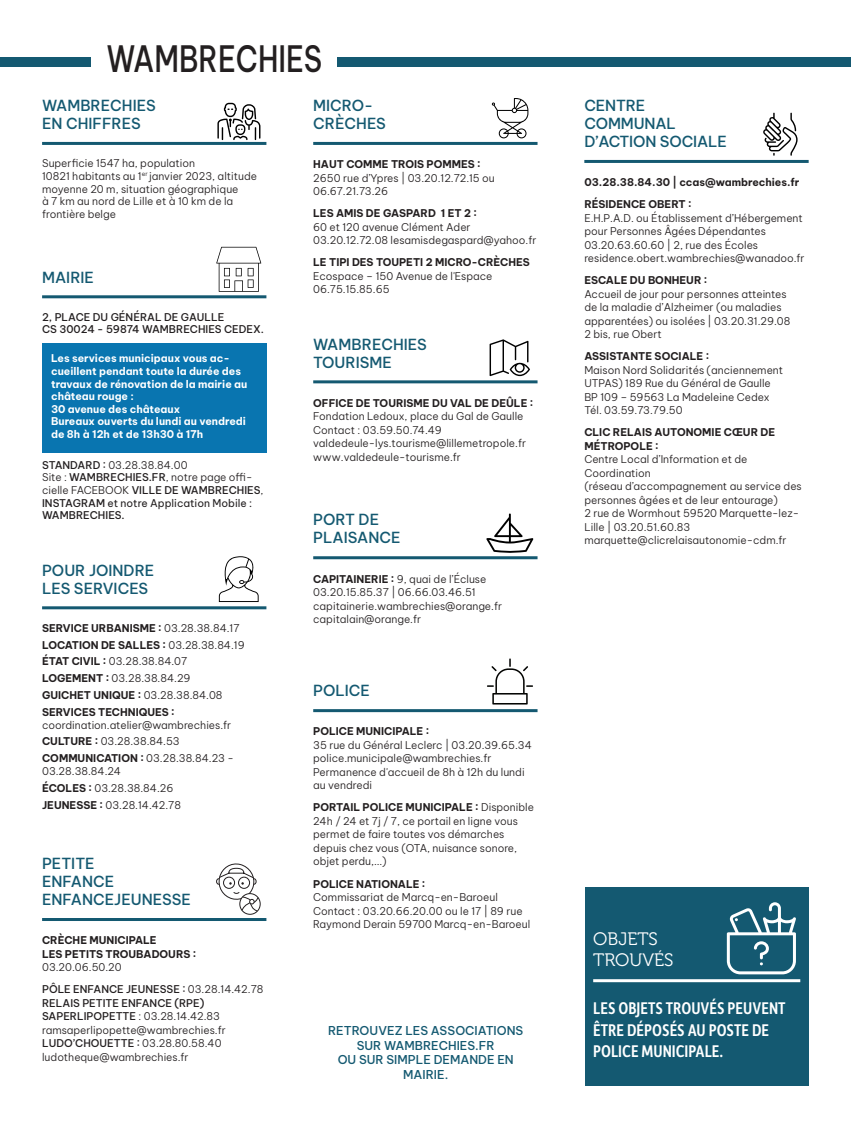
<style>
.page{position:relative;width:851px;height:1130px;background:#fff}
.page>*{position:absolute;margin:0;border:0;box-sizing:border-box;transform-origin:0 0}
.t1{font:500 35.7px "Be Vietnam Pro";color:#231f20;scale:.8 1}
.INFOS_DEPOT_NEW_MEDUIM_12-14_4{font:500 18px/21.6px "Depot New Condensed";color:#fff}
.WAMBRECHIES_12-14_4_BLANC{font:18px/21.6px "Museo 300";color:#fff}
.RUBRIQUE_BVP_LIGHT_BLEUE_10-12{font:500 15px/18px "Be Vietnam Pro";color:#145971}
.INFOS_BVP_MEDUIM_8_BLEU{font:500 12px/14.4px "Be Vietnam Pro";color:#145971;text-align:center}
.TS_BVP_LIGHT_7_1MM{font:300 10.5px/13.5px "Be Vietnam Pro";color:#231f20}
.INFOS_BVP_LIGHT_7_0MM_2{font:300 10.5px/12.6px "Be Vietnam Pro";color:#231f20}
.INFOS_BVP_LIGHT_7_P8MM{font:500 10.5px/12.6px "Be Vietnam Pro";color:#231f20}
.INFOS_BVP_LIGHT_7_P8MM-2{font:700 10.5px/12.6px "Be Vietnam Pro";color:#fff}
.TS_BVP_LIGHT_7_8MM{font:300 10.5px/12.6px "Be Vietnam Pro";color:#231f20}
.INFOS_BVP_LIGHT_7_0MM_2-2{font:700 10.5px "Be Vietnam Pro";color:#231f20}
.TS_BVP_LIGHT_7_1MM-2{font:700 10.5px/13.5px "Be Vietnam Pro";color:#231f20}
.s1{font-weight:700}
.s2{font-weight:300}
.s3{font-weight:400}
.s4{font-weight:500}
</style>
<div class="page">
<div style="left:337px;top:57px;width:513px;height:10px;background:#145971"></div>
<div style="left:0;top:57px;width:91px;height:10px;background:#145971"></div>
<hr style="left:42px;top:142px;width:224px;height:3px;background:#145971">
<hr style="left:42px;top:295px;width:224px;height:3px;background:#145971">
<hr style="left:42px;top:606px;width:224px;height:3px;background:#145971">
<hr style="left:42px;top:917px;width:224px;height:3px;background:#145971">
<svg style="left:219px;top:556px;width:39px;height:46px"></svg>
<hr style="left:313px;top:142px;width:224px;height:3px;background:#145971">
<hr style="left:313px;top:380px;width:224px;height:3px;background:#145971">
<hr style="left:313px;top:556px;width:224px;height:3px;background:#145971">
<hr style="left:313px;top:709px;width:224px;height:3px;background:#145971">
<hr style="left:584px;top:160px;width:224px;height:3px;background:#145971">
<svg style="left:217px;top:103px;width:43px;height:37px"></svg>
<div style="left:239px;top:893px;width:21px;height:21px;border:1px solid #231f20;border-radius:50%"></div>
<svg style="left:216px;top:863px;width:42px;height:48px"></svg>
<svg style="left:492px;top:98px;width:36px;height:40px"></svg>
<svg style="left:489px;top:339px;width:41px;height:37px"></svg>
<svg style="left:486px;top:513px;width:47px;height:40px"></svg>
<svg style="left:487px;top:658px;width:46px;height:46px"></svg>
<svg style="left:763px;top:113px;width:34px;height:43px"></svg>
<div style="left:584px;top:887px;width:224px;height:199px;background:#145971"></div>
<hr style="left:593px;top:979px;width:207px;height:3px;background:#fff">
<svg style="left:726px;top:902px;width:70px;height:72px"></svg>
<svg style="left:216px;top:247px;width:45px;height:45px"></svg>
<div style="left:42px;top:343px;width:224px;height:110px;background:#0975b0"></div>
<h1 class="t1" style="left:106px;top:29px;width:271px">WAMBRECHIES</h1>
<p class="RUBRIQUE_BVP_LIGHT_BLEUE_10-12" style="left:42px;top:95px;width:115px">WAMBRECHIES<br>EN CHIFFRES</p>
<p class="TS_BVP_LIGHT_7_8MM" style="left:42px;top:156px;width:216px">Superficie 1547 ha, population<br>10821 habitants au 1<sup>er</sup> janvier 2023, altitude moyenne 20 m, situation géographique<br>à 7 km au nord de Lille et à 10 km de la frontière belge</p>
<p class="RUBRIQUE_BVP_LIGHT_BLEUE_10-12" style="left:313px;top:95px;width:74px">MICRO-<br>CRÈCHES</p>
<p class="TS_BVP_LIGHT_7_1MM" style="left:313px;top:157px;width:183px"><span class="s1">HAUT COMME TROIS POMMES :<br></span>2650 rue d’Ypres | 03.20.12.72.15 ou<br>06.67.21.73.26</p>
<p class="TS_BVP_LIGHT_7_1MM" style="left:313px;top:206px;width:225px"><span class="s1">LES AMIS DE GASPARD 1 ET 2 :<br></span>60 et 120 avenue Clément Ader<br>03.20.12.72.08 lesamisdegaspard@yahoo.fr</p>
<p class="TS_BVP_LIGHT_7_1MM" style="left:313px;top:255px;width:218px"><span class="s1">LE TIPI DES TOUPETI 2 MICRO-CRÈCHES<br></span>Ecospace – 150 Avenue de l'Espace<br>06.75.15.85.65</p>
<p class="RUBRIQUE_BVP_LIGHT_BLEUE_10-12" style="left:42px;top:266px;width:53px">MAIRIE</p>
<p class="INFOS_BVP_LIGHT_7_P8MM" style="left:42px;top:309px;width:223px">2, PLACE DU GÉNÉRAL DE GAULLE<br>CS 30024 - 59874 WAMBRECHIES CEDEX.</p>
<p class="INFOS_BVP_LIGHT_7_P8MM-2" style="left:51px;top:351px;width:198px">Les services municipaux vous ac&shy;cueillent pendant toute la durée des travaux de rénovation de la mairie au château rouge :<br>30 avenue des châteaux<br>Bureaux ouverts du lundi au vendredi de 8h à 12h et de 13h30 à 17h</p>
<p class="INFOS_BVP_LIGHT_7_P8MM" style="left:42px;top:457px;width:223px">STANDARD : <span class="s2">03.28.38.84.00<br>Site :</span> WAMBRECHIES.FR<span class="s2">, notre page offi&shy;cielle FACEBOOK</span> VILLE DE WAMBRECHIES<span class="s2">,<br></span>INSTAGRAM <span class="s3">et notre Application Mobile :<br></span>WAMBRECHIES.</p>
<p class="RUBRIQUE_BVP_LIGHT_BLEUE_10-12" style="left:42px;top:559px;width:114px">POUR JOINDRE<br>LES SERVICES</p>
<p class="INFOS_BVP_LIGHT_7_0MM_2-2" style="left:42px;top:618px;width:199px">SERVICE URBANISME : <span class="s2">03.28.38.84.17</span></p>
<p class="INFOS_BVP_LIGHT_7_0MM_2-2" style="left:42px;top:635px;width:204px">LOCATION DE SALLES : <span class="s2">03.28.38.84.19</span></p>
<p class="INFOS_BVP_LIGHT_7_0MM_2" style="left:42px;top:654px;width:147px"><span class="s1">ÉTAT CIVIL :</span> 03.28.38.84.07</p>
<p class="INFOS_BVP_LIGHT_7_0MM_2" style="left:42px;top:671px;width:150px"><span class="s1">LOGEMENT :</span> 03.28.38.84.29</p>
<p class="INFOS_BVP_LIGHT_7_0MM_2-2" style="left:42px;top:686px;width:182px">GUICHET UNIQUE : <span class="s2">03.28.38.84.08</span></p>
<p class="INFOS_BVP_LIGHT_7_0MM_2" style="left:42px;top:704px;width:191px"><span class="s1">SERVICES TECHNIQUES : </span>coordination.atelier@wambrechies.fr</p>
<p class="INFOS_BVP_LIGHT_7_0MM_2" style="left:42px;top:734px;width:139px"><span class="s1">CULTURE :</span> 03.28.38.84.53</p>
<p class="INFOS_BVP_LIGHT_7_0MM_2" style="left:42px;top:751px;width:193px"><span class="s1">COMMUNICATION :</span> 03.28.38.84.23 -<br>03.28.38.84.24</p>
<p class="INFOS_BVP_LIGHT_7_0MM_2" style="left:42px;top:780px;width:133px"><span class="s1">ÉCOLES :</span> 03.28.38.84.26</p>
<p class="INFOS_BVP_LIGHT_7_0MM_2" style="left:42px;top:797px;width:140px"><span class="s1">JEUNESSE :</span> 03.28.14.42.78</p>
<p class="RUBRIQUE_BVP_LIGHT_BLEUE_10-12" style="left:42px;top:853px;width:150px">PETITE<br>ENFANCE<br>ENFANCEJEUNESSE</p>
<p class="TS_BVP_LIGHT_7_1MM-2" style="left:42px;top:932px;width:156px">CRÈCHE MUNICIPALE<br>LES PETITS TROUBADOURS :<br><span class="s2">03.20.06.50.20</span></p>
<p class="TS_BVP_LIGHT_7_1MM" style="left:42px;top:981px;width:223px"><span class="s4">PÔLE ENFANCE JEUNESSE :</span> 03.28.14.42.78<br><span class="s4">RELAIS PETITE ENFANCE (RPE)<br>SAPERLIPOPETTE</span> : 03.28.14.42.83 ramsaperlipopette@wambrechies.fr <span class="s4">LUDO’CHOUETTE :</span> 03.28.80.58.40 ludotheque@wambrechies.fr</p>
<p class="RUBRIQUE_BVP_LIGHT_BLEUE_10-12" style="left:313px;top:333px;width:115px">WAMBRECHIES<br>TOURISME</p>
<p class="TS_BVP_LIGHT_7_1MM" style="left:313px;top:395px;width:222px"><span class="s1">OFFICE DE TOURISME DU VAL DE DEÛLE :<br></span>Fondation Ledoux, place du Gal de Gaulle Contact : 03.59.50.74.49 valdedeule-lys.tourisme@lillemetropole.fr www.valdedeule-tourisme.fr</p>
<p class="RUBRIQUE_BVP_LIGHT_BLEUE_10-12" style="left:313px;top:509px;width:89px">PORT DE<br>PLAISANCE</p>
<p class="TS_BVP_LIGHT_7_1MM" style="left:313px;top:571px;width:190px"><span class="s1">CAPITAINERIE :</span> 9, quai de l’Écluse 03.20.15.85.37 | 06.66.03.46.51 capitainerie.wambrechies@orange.fr capitalain@orange.fr</p>
<p class="RUBRIQUE_BVP_LIGHT_BLEUE_10-12" style="left:313px;top:680px;width:58px">POLICE</p>
<p class="TS_BVP_LIGHT_7_1MM" style="left:313px;top:723px;width:220px"><span class="s1">POLICE MUNICIPALE :<br></span>35 rue du Général Leclerc | 03.20.39.65.34 police.municipale@wambrechies.fr<br>Permanence d'accueil de 8h à 12h du lundi au vendredi</p>
<p class="TS_BVP_LIGHT_7_1MM" style="left:313px;top:799px;width:222px"><span class="s1">PORTAIL POLICE MUNICIPALE :</span> Disponible 24h / 24 et 7j / 7, ce portail en ligne vous permet de faire toutes vos démarches depuis chez vous (OTA, nuisance sonore, objet perdu,...)</p>
<p class="TS_BVP_LIGHT_7_1MM" style="left:313px;top:875px;width:218px"><span class="s1">POLICE NATIONALE :<br></span>Commissariat de Marcq-en-Baroeul Contact : 03.20.66.20.00 ou le 17 | 89 rue Raymond Derain 59700 Marcq-en-Baroeul</p>
<p class="INFOS_BVP_MEDUIM_8_BLEU" style="left:328px;top:1022px;width:197px">RETROUVEZ LES ASSOCIATIONS<br>SUR WAMBRECHIES.FR<br>OU SUR SIMPLE DEMANDE EN<br>MAIRIE.</p>
<p class="RUBRIQUE_BVP_LIGHT_BLEUE_10-12" style="left:584px;top:95px;width:144px">CENTRE<br>COMMUNAL<br>D’ACTION SOCIALE</p>
<p class="TS_BVP_LIGHT_7_1MM-2" style="left:584px;top:174px;width:216px">03.28.38.84.30 | ccas@wambrechies.fr</p>
<p class="TS_BVP_LIGHT_7_1MM" style="left:584px;top:197px;width:222px"><span class="s1">RÉSIDENCE OBERT :<br></span>E.H.P.A.D. ou Établissement d’Hébergement pour Personnes Âgées Dépendantes 03.20.63.60.60 | 2, rue des Écoles residence.obert.wambrechies@wanadoo.fr</p>
<p class="TS_BVP_LIGHT_7_1MM" style="left:584px;top:273px;width:208px"><span class="s1">ESCALE DU BONHEUR :<br></span>Accueil de jour pour personnes atteintes de la maladie d’Alzheimer (ou maladies apparentées) ou isolées | 03.20.31.29.08<br>2 bis, rue Obert</p>
<p class="TS_BVP_LIGHT_7_1MM" style="left:584px;top:349px;width:200px"><span class="s1">ASSISTANTE SOCIALE :<br></span>Maison Nord Solidarités (anciennement<br>UTPAS) 189 Rue du Général de Gaulle<br>BP 109 – 59563 La Madeleine Cedex<br>Tél. 03.59.73.79.50</p>
<p class="TS_BVP_LIGHT_7_1MM" style="left:584px;top:425px;width:219px"><span class="s1">CLIC RELAIS AUTONOMIE CŒUR DE<br>MÉTROPOLE :<br></span>Centre Local d’Information et de<br>Coordination<br>(réseau d’accompagnement au service des personnes âgées et de leur entourage)<br>2 rue de Wormhout 59520 Marquette-lez-<br>Lille | 03.20.51.60.83 marquette@clicrelaisautonomie-cdm.fr</p>
<p class="WAMBRECHIES_12-14_4_BLANC" style="left:593px;top:928px;width:82px">OBJETS<br>TROUVÉS</p>
<p class="INFOS_DEPOT_NEW_MEDUIM_12-14_4" style="left:593px;top:996px;width:194px">LES OBJETS TROUVÉS PEUVENT<br>ÊTRE DÉPOSÉS AU POSTE DE<br>POLICE MUNICIPALE.</p>
</div>
